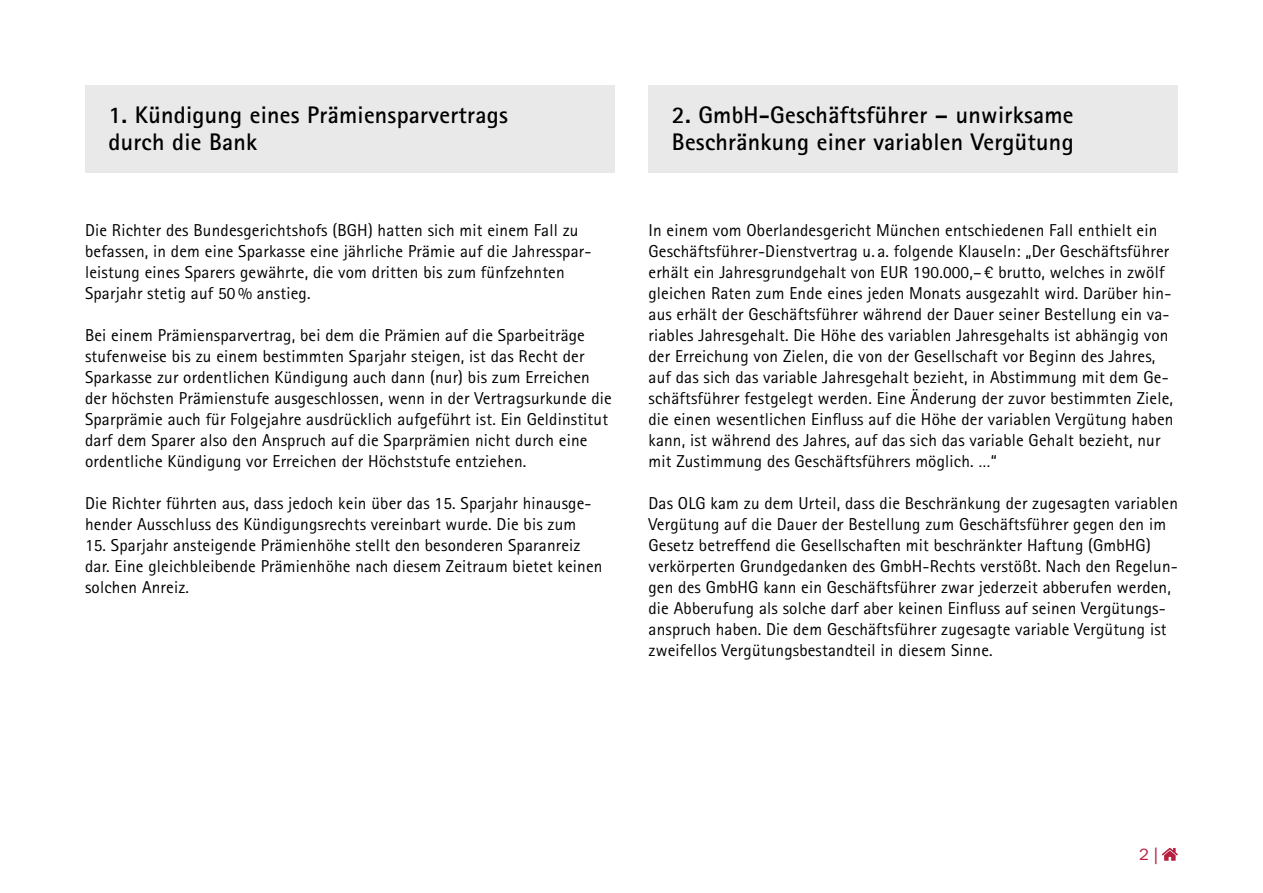
<style>
.page{position:relative;width:1263px;height:893px;background:#fff}
.page>*{position:absolute;margin:0;border:0;box-sizing:border-box;transform-origin:0 0}
.t1{font:700 24px/27px "Rotis Sans Serif Std";letter-spacing:.01em;color:#000}
.t2{font:17.25px/21px "Rotis Sans Serif Std";letter-spacing:.01em;color:#000}
.t3{font:16.5px "ITC Franklin Gothic Std";color:#b71e3f}
.s1{font-family:"News Gothic Std"}
</style>
<div class="page">
<div style="left:85px;top:85px;width:529px;height:88px;background:#e9e9e9"></div>
<div style="left:648px;top:85px;width:530px;height:88px;background:#e9e9e9"></div>
<svg style="left:1162px;top:848px;width:16px;height:13px"></svg>
<h1 class="t1" style="left:108px;top:101px;width:401px">1. Kündigung eines Prämiensparvertrags durch die Bank</h1>
<p class="t2" style="left:85px;top:219px;width:508px">Die Richter des Bundesgerichtshofs (BGH) hatten sich mit einem Fall zu befassen, in dem eine Sparkasse eine jährliche Prämie auf die Jahresspar&shy;leistung eines Sparers gewährte, die vom dritten bis zum fünfzehnten Sparjahr stetig auf 50 % anstieg.</p>
<p class="t2" style="left:85px;top:324px;width:528px">Bei einem Prämiensparvertrag, bei dem die Prämien auf die Sparbeiträge stufenweise bis zu einem bestimmten Sparjahr steigen, ist das Recht der Sparkasse zur ordentlichen Kündigung auch dann (nur) bis zum Erreichen der höchsten Prämienstufe ausgeschlossen, wenn in der Vertragsurkunde die Sparprämie auch für Folgejahre ausdrücklich aufgeführt ist. Ein Geldinstitut darf dem Sparer also den Anspruch auf die Sparprämien nicht durch eine ordentliche Kündigung vor Erreichen der Höchststufe entziehen.</p>
<p class="t2" style="left:85px;top:492px;width:508px">Die Richter führten aus, dass jedoch kein über das 15. Sparjahr hinausge&shy;hender Ausschluss des Kündigungsrechts vereinbart wurde. Die bis zum</p>
<p class="t2" style="left:85px;top:534px;width:519px">15. Sparjahr ansteigende Prämienhöhe stellt den besonderen Sparanreiz dar. Eine gleichbleibende Prämienhöhe nach diesem Zeitraum bietet keinen solchen Anreiz.</p>
<h1 class="t1" style="left:672px;top:101px;width:403px">2. GmbH-Geschäftsführer – unwirksame<br>Beschränkung einer variablen Vergütung</h1>
<p class="t2" style="left:648px;top:219px;width:526px">In einem vom Oberlandesgericht München entschiedenen Fall enthielt ein Geschäftsführer-Dienstvertrag u. a. folgende Klauseln: „Der Geschäftsführer erhält ein Jahresgrundgehalt von EUR 190.000,– € brutto, welches in zwölf gleichen Raten zum Ende eines jeden Monats ausgezahlt wird. Darüber hin&shy;aus erhält der Geschäftsführer während der Dauer seiner Bestellung ein va&shy;riables Jahresgehalt. Die Höhe des variablen Jahresgehalts ist abhängig von der Erreichung von Zielen, die von der Gesellschaft vor Beginn des Jahres, auf das sich das variable Jahresgehalt bezieht, in Abstimmung mit dem Ge&shy;schäftsführer festgelegt werden. Eine Änderung der zuvor bestimmten Ziele, die einen wesentlichen Einfluss auf die Höhe der variablen Vergütung haben kann, ist während des Jahres, auf das sich das variable Gehalt bezieht, nur mit Zustimmung des Geschäftsführers möglich. …“</p>
<p class="t2" style="left:648px;top:492px;width:531px">Das OLG kam zu dem Urteil, dass die Beschränkung der zugesagten variablen Vergütung auf die Dauer der Bestellung zum Geschäftsführer gegen den im Gesetz betreffend die Gesellschaften mit beschränkter Haftung (GmbHG) verkörperten Grundgedanken des GmbH-Rechts verstößt. Nach den Regelun&shy;gen des GmbHG kann ein Geschäftsführer zwar jederzeit abberufen werden, die Abberufung als solche darf aber keinen Einfluss auf seinen Vergütungs&shy;anspruch haben. Die dem Geschäftsführer zugesagte variable Vergütung ist zweifellos Vergütungsbestandteil in diesem Sinne.</p>
<p class="t3" style="left:1139px;top:845px;width:20px">2 <span class="s1">|</span></p>
</div>
